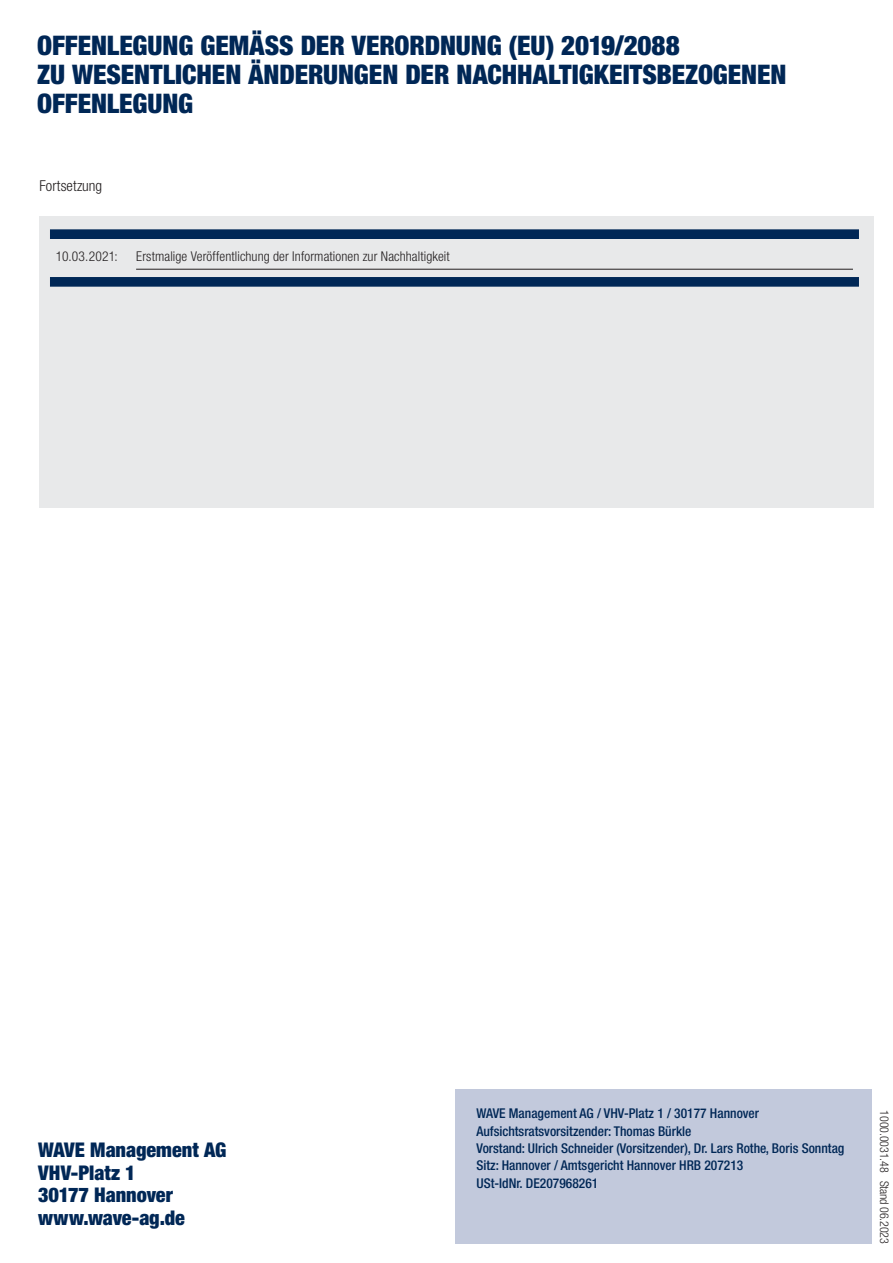
<style>
.page{position:relative;width:893px;height:1263px;background:#fff}
.page>*{position:absolute;margin:0;border:0;box-sizing:border-box;transform-origin:0 0}
.t1{font:900 condensed 27px/28.7px "Helvetica Neue LT Pro";letter-spacing:-.005em;color:#002756}
.t2{font:900 condensed 20.25px/22.5px "Helvetica Neue LT Pro";letter-spacing:-.005em;color:#002756}
.t3{font:300 condensed 15px "Helvetica Neue LT Pro";color:#231f20}
.t4{font:500 condensed 13.5px/17.2px "Helvetica Neue LT Pro";color:#002756}
.t5{font:300 condensed 13.5px "Helvetica Neue LT Pro";letter-spacing:.01em;color:#231f20}
.t6{font:300 condensed 12px "Helvetica Neue LT Pro";letter-spacing:-.01em;color:#231f20}
</style>
<div class="page">
<div style="left:456px;top:1089px;width:416px;height:155px;background:#c2c9dc"></div>
<div style="left:39px;top:216px;width:835px;height:291px;background:#e8e9ea"></div>
<svg style="left:50px;top:229px;width:809px;height:58px"></svg>
<hr style="left:136px;top:269px;width:717px;height:1px;background:#231f20">
<h1 class="t1" style="left:37px;top:31px;width:751px">OFFENLEGUNG GEMÄSS DER VERORDNUNG (EU) 2019/2088<br>ZU WESENTLICHEN ÄNDERUNGEN DER NACHHALTIGKEITSBEZOGENEN<br>OFFENLEGUNG</h1>
<p class="t3" style="left:39px;top:177px;width:64px">Fortsetzung</p>
<p class="t5" style="left:56px;top:249px;width:63px">10.03.2021:</p>
<p class="t5" style="left:136px;top:249px;width:315px">Erstmalige Veröffentlichung der Informationen zur Nachhaltigkeit</p>
<h2 class="t2" style="left:38px;top:1138px;width:178px">WAVE MANAGEMENT AG<br>VHV-PLATZ 1<br>30177 HANNOVER<br>WWW.WAVE-AG.DE</h2>
<p class="t4" style="left:476px;top:1105px;width:369px">WAVE Management AG / VHV-Platz 1 / 30177 Hannover Aufsichtsratsvorsitzender: Thomas Bürkle<br>Vorstand: Ulrich Schneider (Vorsitzender), Dr. Lars Rothe, Boris Sonntag Sitz: Hannover / Amtsgericht Hannover HRB 207213<br>USt-IdNr. DE207968261</p>
<p class="t6" style="left:891px;top:1110px;width:135px;rotate:90deg">1000.0031.48 Stand 06.2023</p>
</div>
